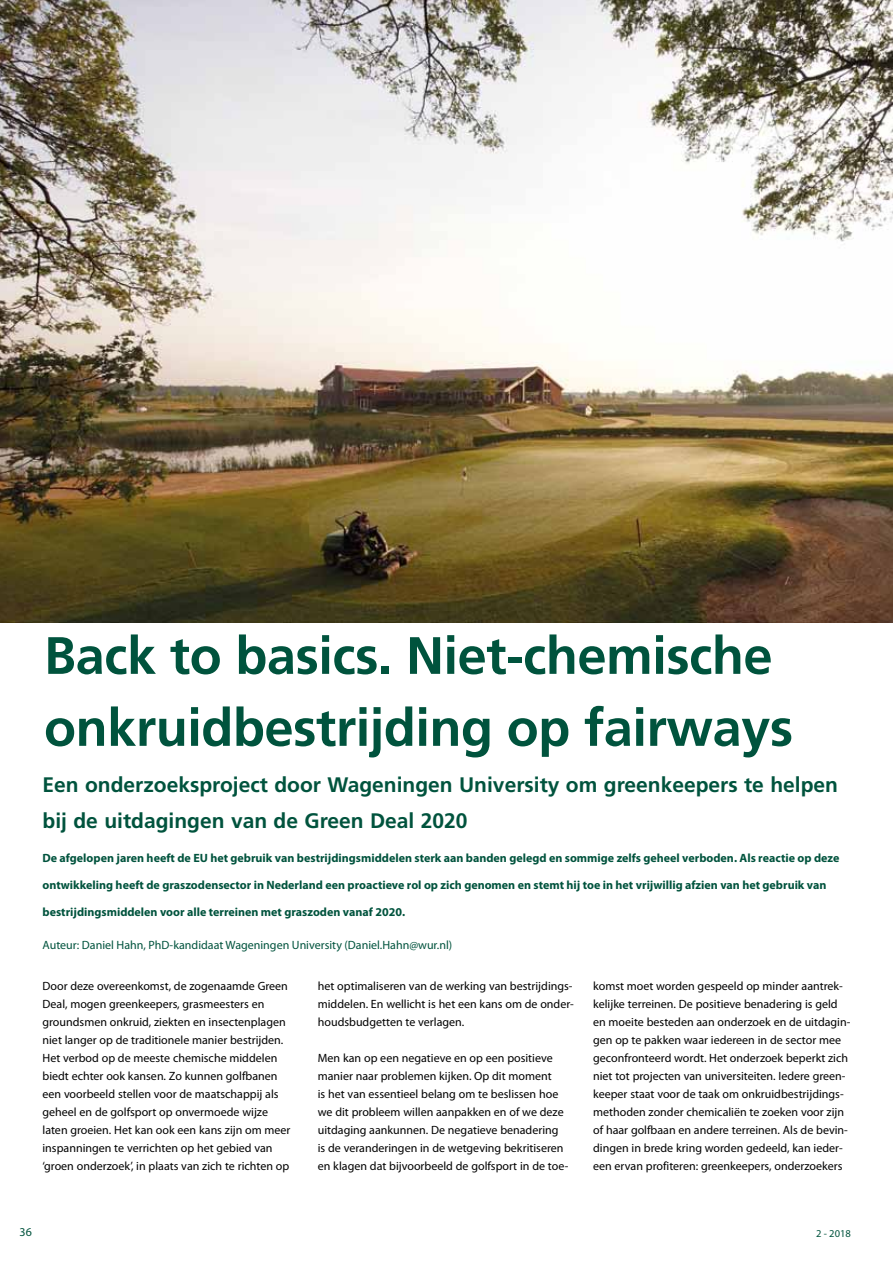
<style>
.page{position:relative;width:893px;height:1263px;background:#fff}
.page>*{position:absolute;margin:0;border:0;box-sizing:border-box;transform-origin:0 0}
.t1{font:700 52.5px/72px "Frutiger";letter-spacing:-.01em;color:#00533d}
.t2{font:700 21px/36px "Frutiger";color:#00533d}
.t3{font:12px/18px "Myriad Pro";color:#000}
.t4{font:700 12px "Myriad Pro";color:#00533d}
.t5{font:12px "Myriad Pro";color:#00533d}
.t6{font:10.5px "Myriad Pro";color:#00533d}
</style>
<div class="page">
<img style="left:0;top:0;width:893px;height:623px">
<h1 class="t1" style="left:44px;top:619px;width:751px">Back to basics. Niet-chemische onkruidbestrijding op fairways</h1>
<h2 class="t2" style="left:43px;top:767px;width:797px">Een onderzoeksproject door Wageningen University om greenkeepers te helpen bij de uitdagingen van de Green Deal 2020</h2>
<p class="t4" style="left:43px;top:850px;width:798px">De afgelopen jaren heeft de EU het gebruik van bestrijdingsmiddelen sterk aan banden gelegd en sommige zelfs geheel verboden. Als reactie op deze</p>
<p class="t4" style="left:43px;top:877px;width:785px">ontwikkeling heeft de graszodensector in Nederland een proactieve rol op zich genomen en stemt hij toe in het vrijwillig afzien van het gebruik van</p>
<p class="t4" style="left:43px;top:904px;width:364px">bestrijdingsmiddelen voor alle terreinen met graszoden vanaf 2020.</p>
<p class="t5" style="left:43px;top:937px;width:411px">Auteur: Daniel Hahn, PhD-kandidaat Wageningen University (Daniel.Hahn@wur.nl)</p>
<p class="t3" style="left:43px;top:977px;width:250px">Door deze overeenkomst, de zogenaamde Green Deal, mogen greenkeepers, grasmeesters en groundsmen onkruid, ziekten en insectenplagen niet langer op de traditionele manier bestrijden.<br>Het verbod op de meeste chemische middelen biedt echter ook kansen. Zo kunnen golfbanen een voorbeeld stellen voor de maatschappij als geheel en de golfsport op onvermoede wijze laten groeien. Het kan ook een kans zijn om meer inspanningen te verrichten op het gebied van ‘groen onderzoek’, in plaats van zich te richten op</p>
<p class="t3" style="left:318px;top:977px;width:258px;text-align:justify">het optimaliseren van de werking van bestrijdings&shy;middelen. En wellicht is het een kans om de onder&shy;houdsbudgetten te verlagen.</p>
<p class="t3" style="left:318px;top:1049px;width:252px">Men kan op een negatieve en op een positieve manier naar problemen kijken. Op dit moment<br>is het van essentieel belang om te beslissen hoe we dit probleem willen aanpakken en of we deze uitdaging aankunnen. De negatieve benadering is de veranderingen in de wetgeving bekritiseren en klagen dat bijvoorbeeld de golfsport in de toe-</p>
<p class="t3" style="left:593px;top:977px;width:259px">komst moet worden gespeeld op minder aantrek&shy;kelijke terreinen. De positieve benadering is geld en moeite besteden aan onderzoek en de uitdagin&shy;gen op te pakken waar iedereen in de sector mee geconfronteerd wordt. Het onderzoek beperkt zich niet tot projecten van universiteiten. Iedere green&shy;keeper staat voor de taak om onkruidbestrijdings&shy;methoden zonder chemicaliën te zoeken voor zijn of haar golfbaan en andere terreinen. Als de bevin&shy;dingen in brede kring worden gedeeld, kan ieder&shy;een ervan profiteren: greenkeepers, onderzoekers</p>
<p class="t5" style="left:20px;top:1224px;width:14px">36</p>
<p class="t6" style="left:816px;top:1227px;width:36px">2 - 2018</p>
</div>
